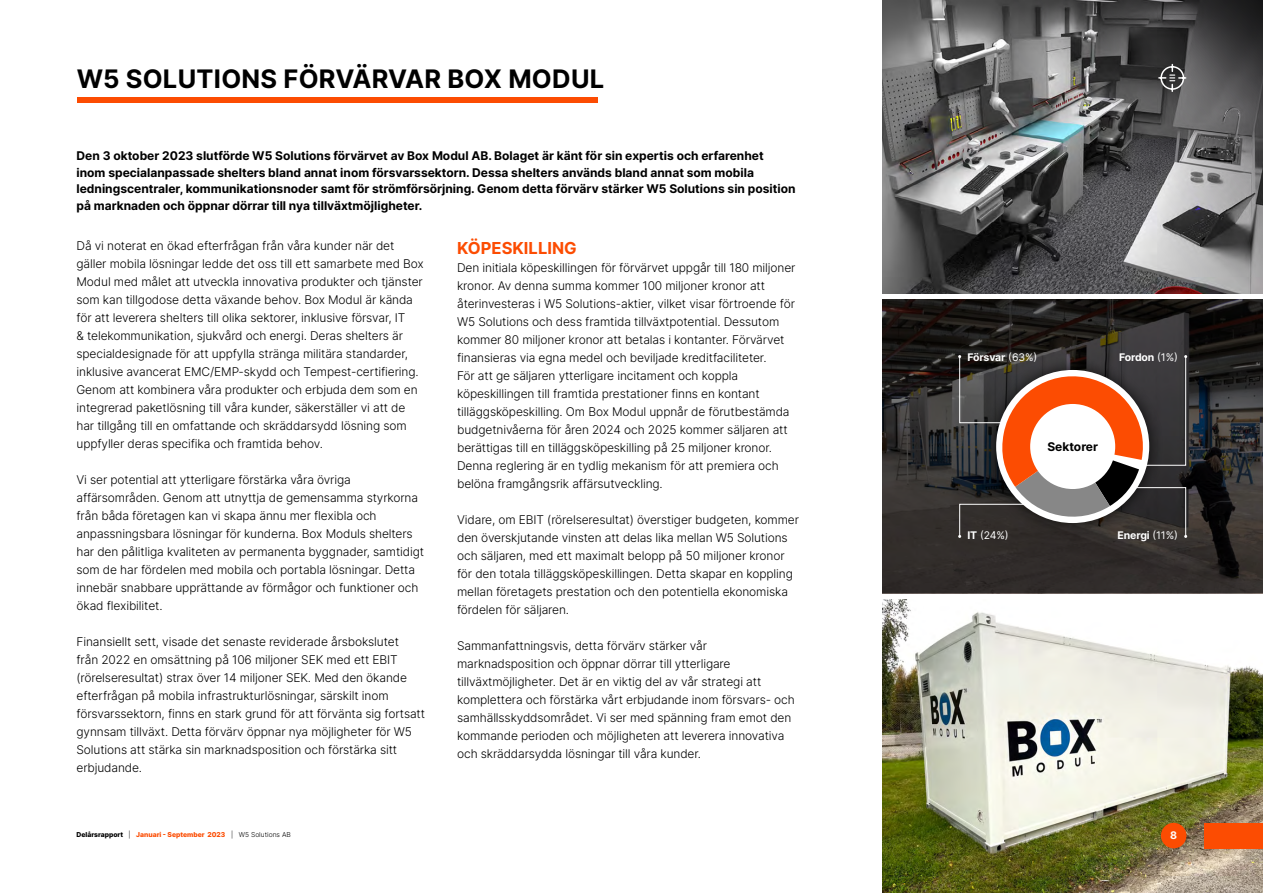
<style>
.page{position:relative;width:1263px;height:893px;background:#fff}
.page>*{position:absolute;margin:0;border:0;box-sizing:border-box;transform-origin:0 0}
.t1{font:700 25.5px "Inter";letter-spacing:.01em;color:#000}
.t2{font:700 16.5px "Inter";color:#fc4c02}
.t3{font:300 12px/18px "Inter";letter-spacing:-.01em;color:#000}
.t4{font:700 12px/16.5px "Inter";color:#000}
.t5{font:700 10.5px "Inter";letter-spacing:-.01em;color:#fff}
.t6{font:10.5px "Inter";color:#fff}
.t7{font:800 6.75px "Inter";color:#fc4c02}
.s1{font-weight:400}
.s2{font-weight:700}
.s3{color:#000}
.s4{font-weight:300;color:#000}
</style>
<div class="page">
<img style="left:882px;top:600px;width:381px;height:293px">
<svg style="left:882px;top:300px;width:381px;height:293px;background:#2a2725"></svg>
<svg style="left:882px;top:0;width:381px;height:293px;background:#636364"></svg>
<div style="left:1204px;top:823px;width:59px;height:25px;background:#fc4c02"></div>
<div style="left:1161px;top:823px;width:25px;height:25px;background:#fc4c02;border-radius:50%"></div>
<svg style="left:1157px;top:63px;width:30px;height:30px"></svg>
<div style="left:77px;top:98px;width:520px;height:5px;background:#fc4c02"></div>
<svg style="left:958px;top:355px;width:229px;height:183px"></svg>
<h1 class="t1" style="left:77px;top:61px;width:529px">W5 SOLUTIONS FÖRVÄRVAR BOX MODUL</h1>
<p class="t4" style="left:77px;top:148px;width:720px">Den 3 oktober 2023 slutförde W5 Solutions förvärvet av Box Modul AB. Bolaget är känt för sin expertis och erfarenhet inom specialanpassade shelters bland annat inom försvarssektorn. Dessa shelters används bland annat som mobila ledningscentraler, kommunikationsnoder samt för strömförsörjning. Genom detta förvärv stärker W5 Solutions sin position på marknaden och öppnar dörrar till nya tillväxtmöjligheter.</p>
<p class="t3" style="left:77px;top:236px;width:349px">Då vi noterat en ökad efterfrågan från våra kunder när det gäller mobila lösningar ledde det oss till ett samarbete med Box Modul med målet att utveckla innovativa produkter och tjänster som kan tillgodose detta växande behov. Box Modul är kända för att leverera shelters till olika sektorer, inklusive försvar, IT<br>&amp; telekommunikation, sjukvård och energi. Deras shelters är specialdesignade för att uppfylla stränga militära standarder, inklusive avancerat EMC/EMP-skydd och Tempest-certifiering.<br>Genom att kombinera våra produkter och erbjuda dem som en integrerad paketlösning till våra kunder, säkerställer vi att de har tillgång till en omfattande och skräddarsydd lösning som uppfyller deras specifika och framtida behov.</p>
<p class="t3" style="left:77px;top:470px;width:349px">Vi ser potential att ytterligare förstärka våra övriga affärsområden. Genom att utnyttja de gemensamma styrkorna från båda företagen kan vi skapa ännu mer flexibla och anpassningsbara lösningar för kunderna. Box Moduls shelters har den pålitliga kvaliteten av permanenta byggnader, samtidigt som de har fördelen med mobila och portabla lösningar. Detta innebär snabbare upprättande av förmågor och funktioner och ökad flexibilitet.</p>
<p class="t3" style="left:77px;top:632px;width:350px">Finansiellt sett, visade det senaste reviderade årsbokslutet<br>från 2022 en omsättning på 106 miljoner SEK med ett EBIT (rörelseresultat) strax över 14 miljoner SEK. Med den ökande efterfrågan på mobila infrastrukturlösningar, särskilt inom försvarssektorn, finns en stark grund för att förvänta sig fortsatt gynnsam tillväxt. Detta förvärv öppnar nya möjligheter för W5<br>Solutions att stärka sin marknadsposition och förstärka sitt erbjudande.</p>
<h2 class="t2" style="left:457px;top:236px;width:121px">KÖPESKILLING</h2>
<p class="t3" style="left:457px;top:258px;width:340px">Den initiala köpeskillingen för förvärvet uppgår till 180 miljoner kronor. Av denna summa kommer 100 miljoner kronor att återinvesteras i W5 Solutions-aktier, vilket visar förtroende för W5 Solutions och dess framtida tillväxtpotential. Dessutom kommer 80 miljoner kronor att betalas i kontanter. Förvärvet finansieras via egna medel och beviljade kreditfaciliteter.<br>För att ge säljaren ytterligare incitament och koppla köpeskillingen till framtida prestationer finns en kontant tilläggsköpeskilling. Om Box Modul uppnår de förutbestämda budgetnivåerna för åren 2024 och 2025 kommer säljaren att berättigas till en tilläggsköpeskilling på 25 miljoner kronor.<br>Denna reglering är en tydlig mekanism för att premiera och belöna framgångsrik affärsutveckling.</p>
<p class="t3" style="left:457px;top:510px;width:343px">Vidare, om EBIT (rörelseresultat) överstiger budgeten, kommer den överskjutande vinsten att delas lika mellan W5 Solutions och säljaren, med ett maximalt belopp på 50 miljoner kronor för den totala tilläggsköpeskillingen. Detta skapar en koppling mellan företagets prestation och den potentiella ekonomiska fördelen för säljaren.</p>
<p class="t3" style="left:457px;top:636px;width:339px">Sammanfattningsvis, detta förvärv stärker vår marknadsposition och öppnar dörrar till ytterligare tillväxtmöjligheter. Det är en viktig del av vår strategi att komplettera och förstärka vårt erbjudande inom försvars- och samhällsskyddsområdet. Vi ser med spänning fram emot den kommande perioden och möjligheten att leverera innovativa och skräddarsydda lösningar till våra kunder.</p>
<p class="t5" style="left:967px;top:350px;width:71px">Försvar <span class="s1">(63%)</span></p>
<p class="t5" style="left:1119px;top:350px;width:60px">Fordon <span class="s1">(1%)</span></p>
<p class="t4" style="left:1047px;top:438px;width:52px">Sektorer</p>
<p class="t6" style="left:967px;top:527px;width:43px"><span class="s2">IT</span> (24%)</p>
<p class="t5" style="left:1117px;top:527px;width:62px">Energi <span class="s1">(11%)</span></p>
<p class="t7" style="left:77px;top:830px;width:216px"><span class="s3">Delårsrapport</span> <span class="s4">|</span> Januari - September 2023 <span class="s4">| W5 Solutions AB</span></p>
<p class="t5" style="left:1170px;top:828px;width:8px">8</p>
</div>
